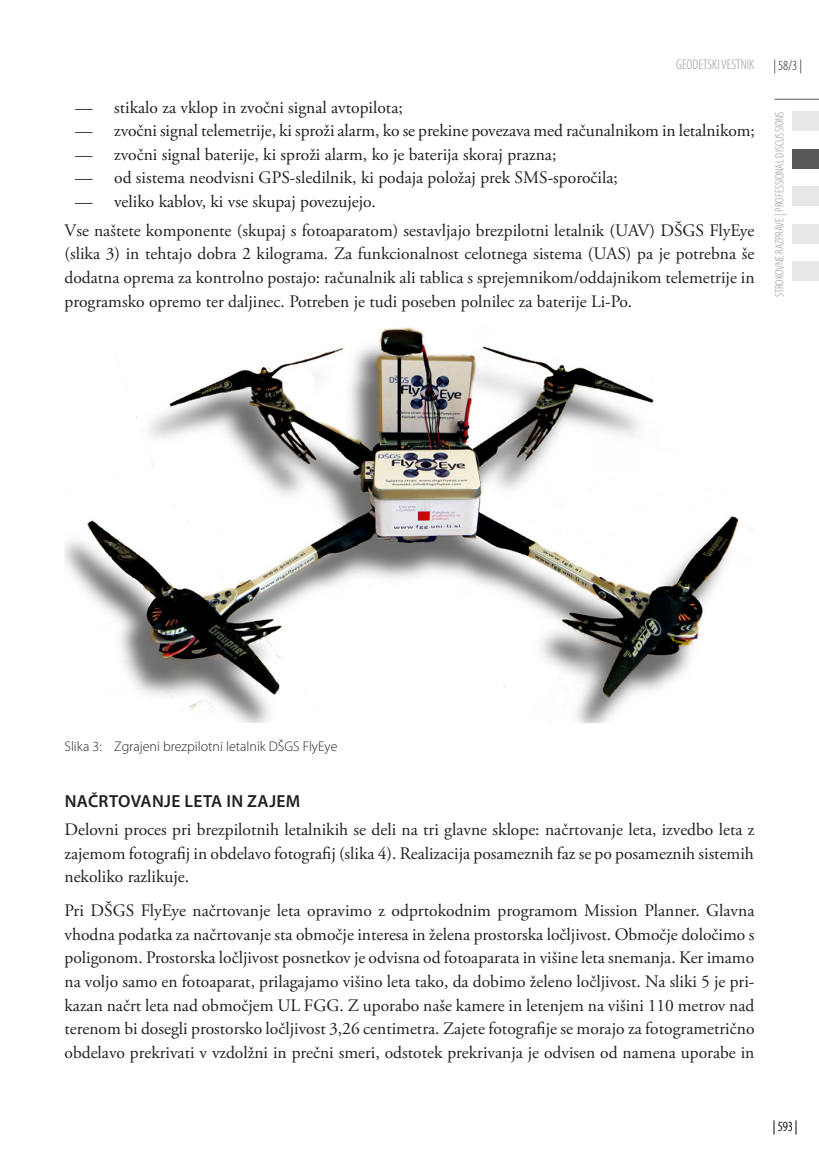
<style>
.page{position:relative;width:819px;height:1166px;background:#fff}
.page>*{position:absolute;margin:0;border:0;box-sizing:border-box;transform-origin:0 0}
.GLAVNI_TEKST_OK{font:17.5px/23.6px "Adobe Garamond Pro";color:#231f20;text-align:justify}
.NASLOV_TEKST{font:600 17.5px "Myriad Pro";letter-spacing:.02em;color:#231f20}
.PODPIS_SLIKA{font:300 14px "Myriad Pro";color:#231f20}
.t1{font:300 condensed 14px "Myriad Pro";color:#939598}
.t2{font:300 condensed 14px "Myriad Pro";color:#231f20}
.t3{font:300 condensed 12.25px "Myriad Pro";color:#939598}
</style>
<div class="page">
<hr style="left:774px;top:99px;width:45px;height:1px;background:#57585a">
<div style="left:792px;top:186px;width:27px;height:20px;background:#e6e7e9"></div>
<div style="left:792px;top:224px;width:27px;height:20px;background:#e6e7e9"></div>
<div style="left:792px;top:261px;width:27px;height:20px;background:#e6e7e9"></div>
<div style="left:792px;top:111px;width:27px;height:20px;background:#e6e7e9"></div>
<div style="left:792px;top:149px;width:27px;height:20px;background:#57585a"></div>
<img style="left:64px;top:327px;width:687px;height:395px">
<p class="t1" style="left:676px;top:56px;width:80px">GEODETSKI VESTNIK</p>
<p class="t2" style="left:773px;top:57px;width:30px">| 58/3 |</p>
<p class="t3" style="left:772px;top:297px;width:187px;rotate:-90deg">STROKOVNE RAZPRAVE | PROFESSIONAL DISCUSSIONS</p>
<p class="GLAVNI_TEKST_OK" style="left:75px;top:96px;width:329px">— stikalo za vklop in zvočni signal avtopilota;</p>
<p class="GLAVNI_TEKST_OK" style="left:75px;top:119px;width:681px">— zvočni signal telemetrije, ki sproži alarm, ko se prekine povezava med računalnikom in letalnikom;</p>
<p class="GLAVNI_TEKST_OK" style="left:75px;top:143px;width:483px">— zvočni signal baterije, ki sproži alarm, ko je baterija skoraj prazna;</p>
<p class="GLAVNI_TEKST_OK" style="left:75px;top:167px;width:544px">— od sistema neodvisni GPS-sledilnik, ki podaja položaj prek SMS-sporočila;</p>
<p class="GLAVNI_TEKST_OK" style="left:75px;top:190px;width:302px">— veliko kablov, ki vse skupaj povezujejo.</p>
<p class="GLAVNI_TEKST_OK" style="left:64px;top:219px;width:691px">Vse naštete komponente (skupaj s fotoaparatom) sestavljajo brezpilotni letalnik (UAV) DŠGS FlyEye (slika 3) in tehtajo dobra 2 kilograma. Za funkcionalnost celotnega sistema (UAS) pa je potrebna še dodatna oprema za kontrolno postajo: računalnik ali tablica s sprejemnikom/oddajnikom telemetrije in programsko opremo ter daljinec. Potreben je tudi poseben polnilec za baterije Li-Po.</p>
<p class="PODPIS_SLIKA" style="left:64px;top:738px;width:274px">Slika 3: Zgrajeni brezpilotni letalnik DŠGS FlyEye</p>
<p class="NASLOV_TEKST" style="left:65px;top:789px;width:237px">NAČRTOVANJE LETA IN ZAJEM</p>
<p class="GLAVNI_TEKST_OK" style="left:64px;top:818px;width:691px">Delovni proces pri brezpilotnih letalnikih se deli na tri glavne sklope: načrtovanje leta, izvedbo leta z zajemom fotografij in obdelavo fotografij (slika 4). Realizacija posameznih faz se po posameznih sistemih nekoliko razlikuje.</p>
<p class="GLAVNI_TEKST_OK" style="left:64px;top:899px;width:691px">Pri DŠGS FlyEye načrtovanje leta opravimo z odprtokodnim programom Mission Planner. Glavna vhodna podatka za načrtovanje sta območje interesa in želena prostorska ločljivost. Območje določimo s poligonom. Prostorska ločljivost posnetkov je odvisna od fotoaparata in višine leta snemanja. Ker imamo na voljo samo en fotoaparat, prilagajamo višino leta tako, da dobimo želeno ločljivost. Na sliki 5 je pri&shy;kazan načrt leta nad območjem UL FGG. Z uporabo naše kamere in letenjem na višini 110 metrov nad terenom bi dosegli prostorsko ločljivost 3,26 centimetra. Zajete fotografije se morajo za fotogrametrično obdelavo prekrivati v vzdolžni in prečni smeri, odstotek prekrivanja je odvisen od namena uporabe in</p>
<p class="t2" style="left:772px;top:1117px;width:26px">| 593 |</p>
</div>
